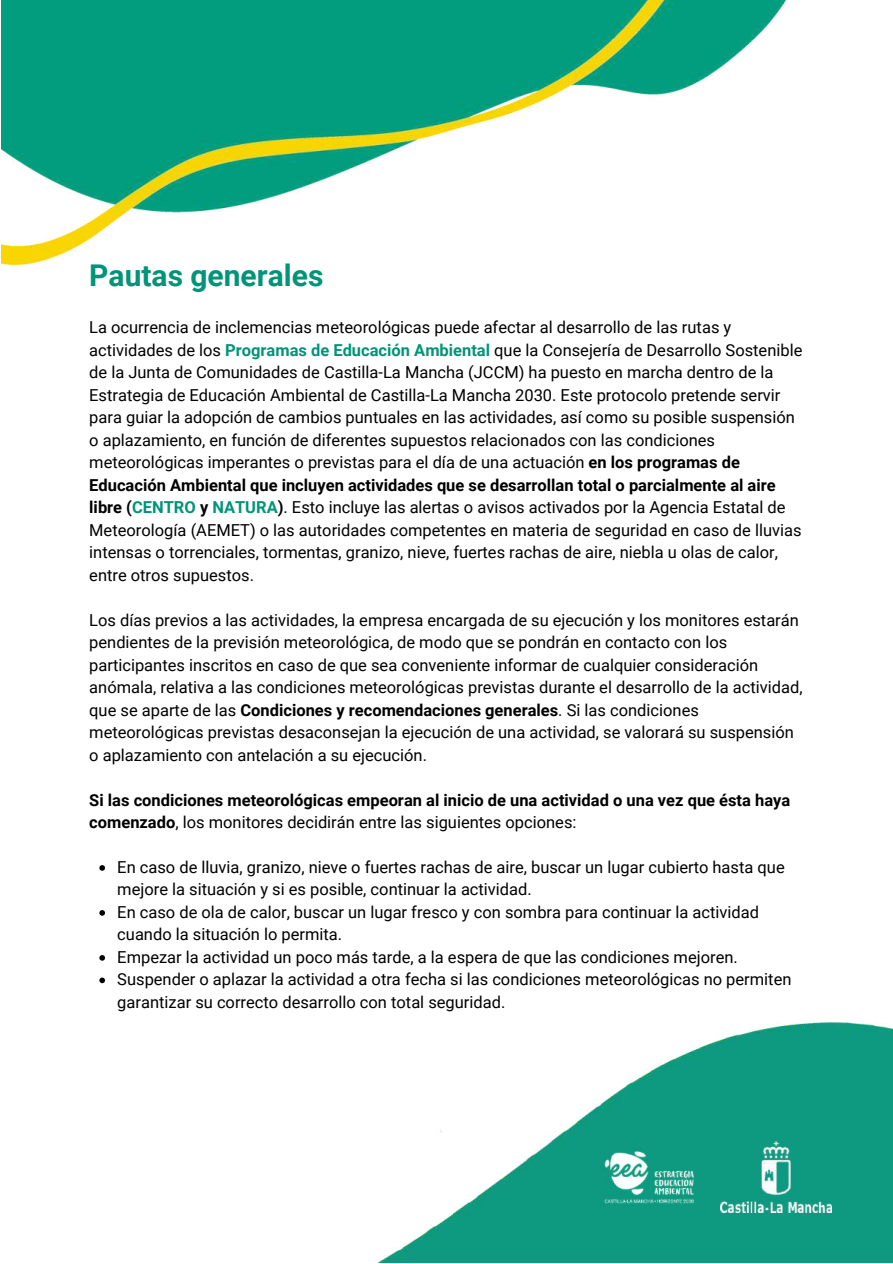
<style>
.page{position:relative;width:893px;height:1264px;background:#fff}
.page>*{position:absolute;margin:0;border:0;box-sizing:border-box;transform-origin:0 0}
.t1{font:700 30px "Roboto";color:#009478}
.t2{font:16.5px/22.5px "Roboto";color:#000}
.t3{font:700 16.5px/22.5px "Roboto";color:#000}
.s1{font-weight:700;color:#009478}
.s2{font-weight:700}
.s3{font-weight:400}
</style>
<div class="page">
<img style="left:1px;top:0;width:786px;height:265px">
<img style="left:379px;top:1022px;width:513px;height:240px">
<svg style="left:99px;top:865px;width:6px;height:5px"></svg>
<svg style="left:99px;top:910px;width:6px;height:5px"></svg>
<svg style="left:99px;top:955px;width:6px;height:5px"></svg>
<svg style="left:99px;top:977px;width:6px;height:6px"></svg>
<img style="left:595px;top:1141px;width:107px;height:71px">
<img style="left:720px;top:1141px;width:111px;height:71px">
<h1 class="t1" style="left:89px;top:258px;width:236px">Pautas generales</h1>
<p class="t2" style="left:89px;top:316px;width:714px">La ocurrencia de inclemencias meteorológicas puede afectar al desarrollo de las rutas y actividades de los <span class="s1">Programas de Educación Ambiental</span> que la Consejería de Desarrollo Sostenible de la Junta de Comunidades de Castilla-La Mancha (JCCM) ha puesto en marcha dentro de la Estrategia de Educación Ambiental de Castilla-La Mancha 2030. Este protocolo pretende servir para guiar la adopción de cambios puntuales en las actividades, así como su posible suspensión o aplazamiento, en función de diferentes supuestos relacionados con las condiciones meteorológicas imperantes o previstas para el día de una actuación <span class="s2">en los programas de Educación Ambiental que incluyen actividades que se desarrollan total o parcialmente al aire libre (</span><span class="s1">CENTRO</span> <span class="s2">y</span> <span class="s1">NATURA</span><span class="s2">)</span>. Esto incluye las alertas o avisos activados por la Agencia Estatal de Meteorología (AEMET) o las autoridades competentes en materia de seguridad en caso de lluvias intensas o torrenciales, tormentas, granizo, nieve, fuertes rachas de aire, niebla u olas de calor, entre otros supuestos.</p>
<p class="t2" style="left:89px;top:608px;width:714px">Los días previos a las actividades, la empresa encargada de su ejecución y los monitores estarán pendientes de la previsión meteorológica, de modo que se pondrán en contacto con los participantes inscritos en caso de que sea conveniente informar de cualquier consideración anómala, relativa a las condiciones meteorológicas previstas durante el desarrollo de la actividad, que se aparte de las <span class="s2">Condiciones y recomendaciones generales</span>. Si las condiciones meteorológicas previstas desaconsejan la ejecución de una actividad, se valorará su suspensión o aplazamiento con antelación a su ejecución.</p>
<p class="t3" style="left:89px;top:788px;width:702px">Si las condiciones meteorológicas empeoran al inicio de una actividad o una vez que ésta haya comenzado<span class="s3">, los monitores decidirán entre las siguientes opciones:</span></p>
<p class="t2" style="left:117px;top:856px;width:675px">En caso de lluvia, granizo, nieve o fuertes rachas de aire, buscar un lugar cubierto hasta que mejore la situación y si es posible, continuar la actividad.<br>En caso de ola de calor, buscar un lugar fresco y con sombra para continuar la actividad cuando la situación lo permita.<br>Empezar la actividad un poco más tarde, a la espera de que las condiciones mejoren.<br>Suspender o aplazar la actividad a otra fecha si las condiciones meteorológicas no permiten garantizar su correcto desarrollo con total seguridad.</p>
</div>
